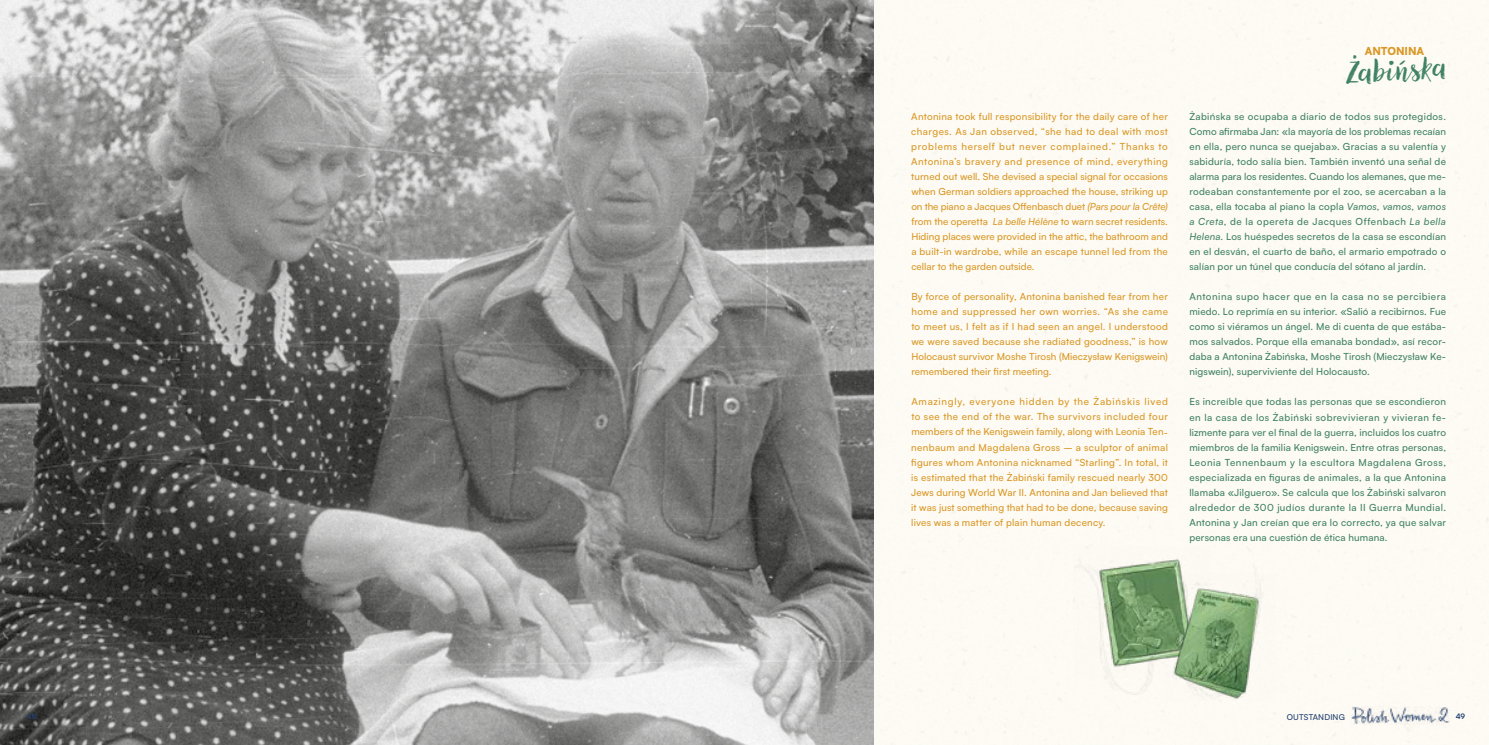
<style>
.page{position:relative;width:1489px;height:745px;background:#fff}
.page>*{position:absolute;margin:0;border:0;box-sizing:border-box;transform-origin:0 0}
.t1{font:30px "Canvas Script";color:#408263}
.t2{font:900 10.88px "Satoshi";color:#d99825}
.t3{font:500 9.75px/15px "Satoshi";letter-spacing:.015em;color:#408263;text-align:justify}
.t4{font:500 9.75px/15px "Satoshi";letter-spacing:.01em;color:#d99825;text-align:justify}
.t5{font:500 8px "Satoshi";letter-spacing:.02em;color:#203f6e}
.t6{font:700 7.5px "Satoshi";color:#203f6e}
.s1{font-style:italic}
</style>
<div class="page">
<div style="left:873px;top:0;width:615px;height:744px;background:#fdfbf5"></div>
<div style="left:1064px;top:545px;width:207px;height:163px;background:#fdfaf4"></div>
<img style="left:1072px;top:545px;width:138px;height:132px">
<img style="left:1163px;top:573px;width:112px;height:127px">
<img style="left:0;top:0;width:873px;height:744px">
<img style="left:1351px;top:705px;width:97px;height:18px">
<p class="t4" style="left:911px;top:108px;width:258px">Antonina took full responsibility for the daily care of her charges. As Jan observed, “she had to deal with most problems herself but never complained.” Thanks to Antonina’s bravery and presence of mind, everything turned out well. She devised a special signal for occasions when German soldiers approached the house, striking up on the piano a Jacques Offenbasch duet <span class="s1">(Pars pour la Crête) </span>from the operetta <span class="s1">La belle Hélène</span> to warn secret residents.<br>Hiding places were provided in the attic, the bathroom and a built-in wardrobe, while an escape tunnel led from the cellar to the garden outside.</p>
<p class="t4" style="left:911px;top:288px;width:258px">By force of personality, Antonina banished fear from her home and suppressed her own worries. “As she came to meet us, I felt as if I had seen an angel. I understood we were saved because she radiated goodness,” is how Holocaust survivor Moshe Tirosh (Mieczysław Kenigswein) remembered their first meeting.</p>
<p class="t4" style="left:911px;top:393px;width:258px">Amazingly, everyone hidden by the Żabińskis lived to see the end of the war. The survivors included four members of the Kenigswein family, along with Leonia Ten&shy;nenbaum and Magdalena Gross – a sculptor of animal figures whom Antonina nicknamed “Starling”. In total, it is estimated that the Żabiński family rescued nearly 300<br>Jews during World War II. Antonina and Jan believed that it was just something that had to be done, because saving lives was a matter of plain human decency.</p>
<p class="t2" style="left:1364px;top:43px;width:61px">ANTONINA</p>
<h1 class="t1" style="left:1346px;top:54px;width:101px;rotate:-4deg">Żabińska</h1>
<p class="t3" style="left:1189px;top:108px;width:258px">Żabińska se ocupaba a diario de todos sus protegidos.<br>Como afirmaba Jan: «la mayoría de los problemas recaían en ella, pero nunca se quejaba». Gracias a su valentía y sabiduría, todo salía bien. También inventó una señal de alarma para los residentes. Cuando los alemanes, que me&shy;rodeaban constantemente por el zoo, se acercaban a la casa, ella tocaba al piano la copla <span class="s1">Vamos, vamos, vamos a Creta</span>, de la opereta de Jacques Offenbach <span class="s1">La bella Helena</span>. Los huéspedes secretos de la casa se escondían en el desván, el cuarto de baño, el armario empotrado o salían por un túnel que conducía del sótano al jardín.</p>
<p class="t3" style="left:1189px;top:288px;width:258px">Antonina supo hacer que en la casa no se percibiera miedo. Lo reprimía en su interior. «Salió a recibirnos. Fue como si viéramos un ángel. Me di cuenta de que estába&shy;mos salvados. Porque ella emanaba bondad», así recor&shy;daba a Antonina Żabińska, Moshe Tirosh (Mieczysław Ke&shy;nigswein), superviviente del Holocausto.</p>
<p class="t3" style="left:1189px;top:393px;width:258px">Es increíble que todas las personas que se escondieron en la casa de los Żabiński sobrevivieran y vivieran fe&shy;lizmente para ver el final de la guerra, incluidos los cuatro miembros de la familia Kenigswein. Entre otras personas, Leonia Tennenbaum y la escultora Magdalena Gross, especializada en figuras de animales, a la que Antonina llamaba «Jilguero». Se calcula que los Żabiński salvaron alrededor de 300 judíos durante la II Guerra Mundial.<br>Antonina y Jan creían que era lo correcto, ya que salvar personas era una cuestión de ética humana.</p>
<p class="t6" style="left:27px;top:710px;width:11px">48</p>
<p class="t5" style="left:1286px;top:711px;width:59px">OUTSTANDING</p>
<p class="t6" style="left:1455px;top:710px;width:11px">49</p>
</div>
